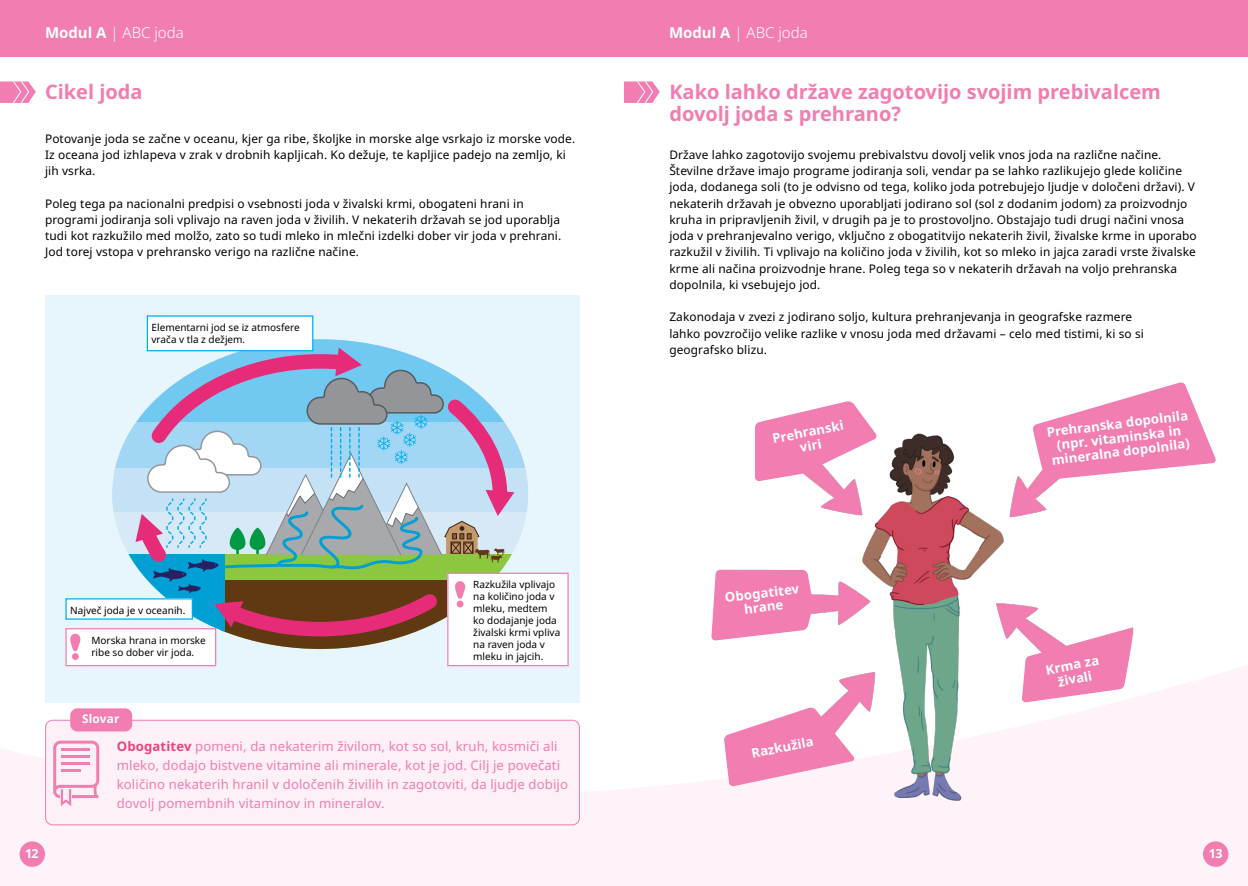
<style>
.page{position:relative;width:1248px;height:886px;background:#fff}
.page>*{position:absolute;margin:0;border:0;box-sizing:border-box;transform-origin:0 0}
.t1{font:700 20px/21.6px "Noto Sans";color:#f17db1}
.t2{font:300 15px "Noto Sans";color:#fff}
.t3{font:13.12px/18.8px "Noto Sans";letter-spacing:.01em;color:#f17db1}
.t4{font:700 13.12px/14.1px "Noto Sans";color:#fff;text-align:center}
.t5{font:700 12.5px "Noto Sans";color:#fff}
.t6{font:11.88px/16.2px "Noto Sans";letter-spacing:.01em;color:#000}
.t7{font:700 11.88px "Noto Sans";letter-spacing:.01em;color:#fff}
.t8{font:10px/12px "Noto Sans";color:#000}
.s1{font-weight:700}
.s2{font-weight:700;color:#e7477e}
</style>
<div class="page">
<div style="left:0;top:0;width:1247px;height:57px;background:#f17db1"></div>
<svg style="left:0;top:627px;width:1247px;height:259px"></svg>
<div style="left:20px;top:841px;width:25px;height:26px;background:#f17db1;border-radius:50%"></div>
<div style="left:1202px;top:841px;width:26px;height:26px;background:#f17db1;border-radius:50%"></div>
<div style="left:45px;top:295px;width:534px;height:407px;background:#e7f6fd"></div>
<svg style="left:268px;top:644px;width:104px;height:5px"></svg>
<svg style="left:115px;top:433px;width:410px;height:35px"></svg>
<svg style="left:146px;top:339px;width:238px;height:8px"></svg>
<svg style="left:0;top:81px;width:36px;height:22px"></svg>
<div style="left:46px;top:720px;width:533px;height:105px;background:#fdf0f6;border-radius:7px"></div>
<div style="left:45px;top:720px;width:534px;height:105px;border:1px solid #f17db1;border-radius:7px"></div>
<div style="left:70px;top:708px;width:62px;height:23px;background:#f17db1;border-radius:7px"></div>
<div style="left:66px;top:599px;width:126px;height:20px;background:#fff"></div>
<div style="left:66px;top:629px;width:150px;height:36px;background:#fff"></div>
<div style="left:65px;top:628px;width:151px;height:38px;border:1px solid #f17db1"></div>
<div style="left:448px;top:573px;width:120px;height:92px;background:#fff"></div>
<div style="left:447px;top:573px;width:121px;height:93px;border:1px solid #f17db1"></div>
<div style="left:147px;top:316px;width:166px;height:35px;background:#fff"></div>
<svg style="left:70px;top:633px;width:10px;height:27px"></svg>
<svg style="left:129px;top:347px;width:385px;height:297px"></svg>
<svg style="left:53px;top:741px;width:46px;height:65px"></svg>
<svg style="left:624px;top:81px;width:35px;height:22px"></svg>
<img style="left:764px;top:433px;width:350px;height:387px">
<svg style="left:1033px;top:382px;width:183px;height:99px"></svg>
<svg style="left:1020px;top:627px;width:114px;height:75px"></svg>
<svg style="left:755px;top:401px;width:122px;height:80px"></svg>
<svg style="left:712px;top:569px;width:101px;height:71px"></svg>
<svg style="left:723px;top:707px;width:133px;height:80px"></svg>
<p class="t2" style="left:45px;top:22px;width:140px"><span class="s1">Modul A</span> | ABC joda</p>
<p class="t2" style="left:669px;top:22px;width:140px"><span class="s1">Modul A</span> | ABC joda</p>
<h1 class="t1" style="left:45px;top:82px;width:99px">Cikel joda</h1>
<p class="t6" style="left:45px;top:130px;width:531px">Potovanje joda se začne v oceanu, kjer ga ribe, školjke in morske alge vsrkajo iz morske vode.<br>Iz oceana jod izhlapeva v zrak v drobnih kapljicah. Ko dežuje, te kapljice padejo na zemljo, ki jih vsrka.</p>
<p class="t6" style="left:45px;top:195px;width:518px">Poleg tega pa nacionalni predpisi o vsebnosti joda v živalski krmi, obogateni hrani in programi jodiranja soli vplivajo na raven joda v živilih. V nekaterih državah se jod uporablja tudi kot razkužilo med molžo, zato so tudi mleko in mlečni izdelki dober vir joda v prehrani.<br>Jod torej vstopa v prehransko verigo na različne načine.</p>
<p class="t8" style="left:151px;top:321px;width:150px">Elementarni jod se iz atmosfere vrača v tla z dežjem.</p>
<p class="t8" style="left:70px;top:604px;width:117px">Največ joda je v oceanih.</p>
<p class="t8" style="left:91px;top:634px;width:116px">Morska hrana in morske ribe so dober vir joda.</p>
<p class="t7" style="left:82px;top:710px;width:39px">Slovar</p>
<p class="t8" style="left:473px;top:579px;width:88px">Razkužila vplivajo na količino joda v mleku, medtem ko dodajanje joda živalski krmi vpliva na raven joda v mleku in jajcih.</p>
<p class="t3" style="left:117px;top:737px;width:452px"><span class="s2">Obogatitev</span> pomeni, da nekaterim živilom, kot so sol, kruh, kosmiči ali mleko, dodajo bistvene vitamine ali minerale, kot je jod. Cilj je povečati količino nekaterih hranil v določenih živilih in zagotoviti, da ljudje dobijo dovolj pomembnih vitaminov in mineralov.</p>
<h1 class="t1" style="left:669px;top:82px;width:493px">Kako lahko države zagotovijo svojim prebivalcem dovolj joda s prehrano?</h1>
<p class="t6" style="left:669px;top:147px;width:529px">Države lahko zagotovijo svojemu prebivalstvu dovolj velik vnos joda na različne načine.<br>Številne države imajo programe jodiranja soli, vendar pa se lahko razlikujejo glede količine joda, dodanega soli (to je odvisno od tega, koliko joda potrebujejo ljudje v določeni državi). V nekaterih državah je obvezno uporabljati jodirano sol (sol z dodanim jodom) za proizvodnjo kruha in pripravljenih živil, v drugih pa je to prostovoljno. Obstajajo tudi drugi načini vnosa joda v prehranjevalno verigo, vključno z obogatitvijo nekaterih živil, živalske krme in uporabo razkužil v živilih. Ti vplivajo na količino joda v živilih, kot so mleko in jajca zaradi vrste živalske krme ali načina proizvodnje hrane. Poleg tega so v nekaterih državah na voljo prehranska dopolnila, ki vsebujejo jod.</p>
<p class="t6" style="left:669px;top:309px;width:476px">Zakonodaja v zvezi z jodirano soljo, kultura prehranjevanja in geografske razmere lahko povzročijo velike razlike v vnosu joda med državami – celo med tistimi, ki so si geografsko blizu.</p>
<p class="t4" style="left:771px;top:432px;width:74px;rotate:-11deg">Prehranski viri</p>
<p class="t4" style="left:724px;top:591px;width:76px;rotate:-7deg">Obogatitev hrane</p>
<p class="t4" style="left:750px;top:746px;width:64px;rotate:-11deg">Razkužila</p>
<p class="t4" style="left:1045px;top:425px;width:144px;rotate:-7deg">Prehranska dopolnila (npr. vitaminska in mineralna dopolnila)</p>
<p class="t4" style="left:1044px;top:663px;width:55px;rotate:-11deg">Krma za živali</p>
<p class="t5" style="left:25px;top:844px;width:15px">12</p>
<p class="t5" style="left:1208px;top:844px;width:15px">13</p>
</div>
